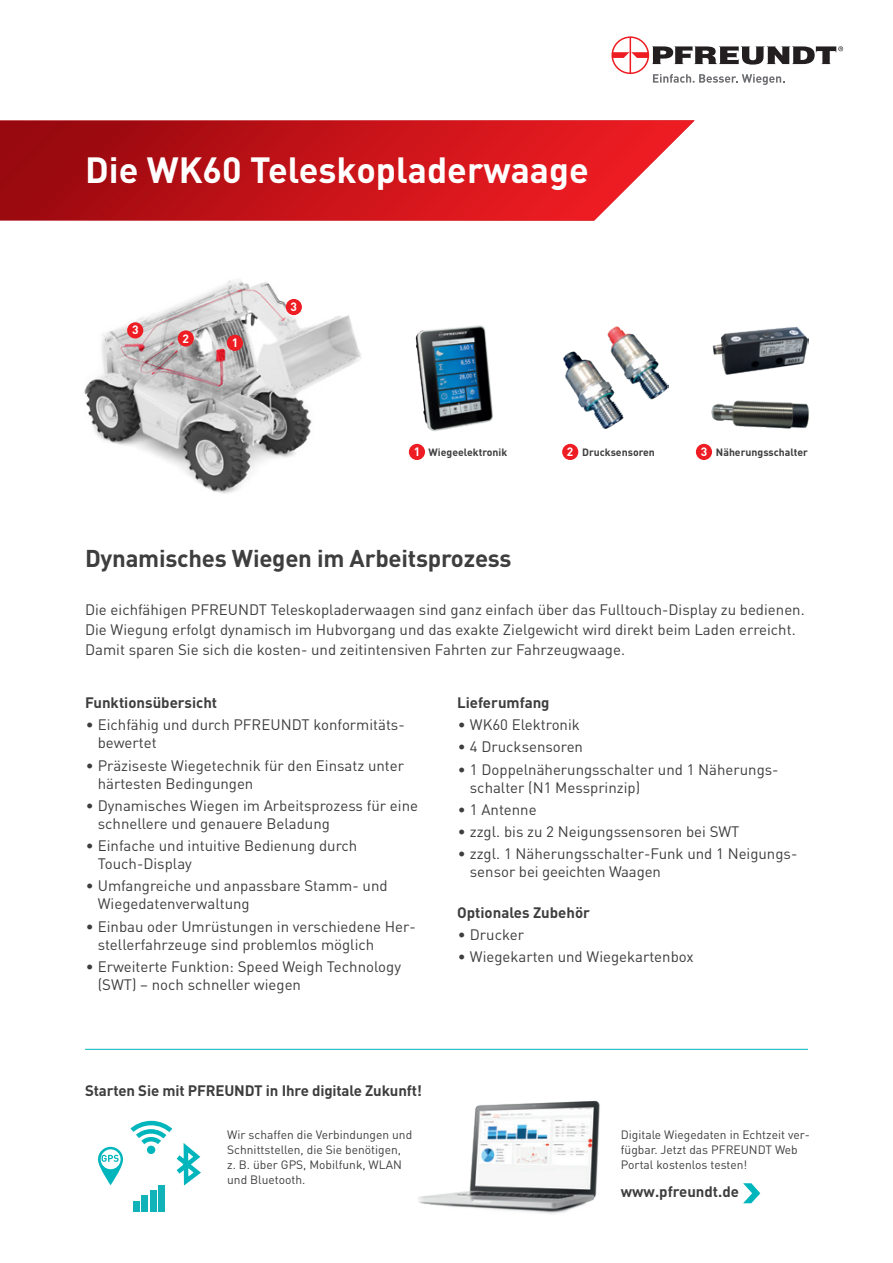
<style>
.page{position:relative;width:893px;height:1263px;background:#fff}
.page>*{position:absolute;margin:0;border:0;box-sizing:border-box;transform-origin:0 0}
.t1{font:700 36px "DIN Pro";color:#fff}
.t2{font:700 24px "DIN Pro";letter-spacing:-.01em;color:#3e3e3f}
.t3{font:15px/18px "DIN Pro";color:#3e3e3f}
.t4{font:700 15px "DIN Pro";color:#3e3e3f}
.t5{font:12px/15px "DIN Pro";color:#3e3e3f}
.t6{font:700 12px "DIN Pro";color:#fff}
.t7{font:700 10.5px "DIN Pro";color:#3e3e3f}
.s1{font-size:12px;color:#fff}
</style>
<div class="page">
<img style="left:84px;top:280px;width:341px;height:214px">
<svg style="left:0;top:120px;width:694px;height:100px;background:#cc272c"></svg>
<svg style="left:611px;top:36px;width:232px;height:49px"></svg>
<img style="left:563px;top:326px;width:106px;height:103px">
<div style="left:227px;top:335px;width:16px;height:16px;background:#ee1d23;border-radius:50%"></div>
<div style="left:409px;top:444px;width:16px;height:16px;background:#ee1d23;border-radius:50%"></div>
<div style="left:562px;top:444px;width:16px;height:16px;background:#ee1d23;border-radius:50%"></div>
<div style="left:696px;top:444px;width:16px;height:16px;background:#ee1d23;border-radius:50%"></div>
<div style="left:286px;top:299px;width:16px;height:16px;background:#ee1d23;border-radius:50%"></div>
<hr style="left:85px;top:1049px;width:723px;height:1px;background:#00b5bb">
<img style="left:407px;top:315px;width:86px;height:124px">
<img style="left:418px;top:1100px;width:182px;height:114px">
<svg style="left:743px;top:1183px;width:17px;height:20px"></svg>
<svg style="left:98px;top:125px;width:107px;height:1087px"></svg>
<div style="left:158px;top:1185px;width:6px;height:26px;background:#12b2b9"></div>
<div style="left:150px;top:1190px;width:6px;height:21px;background:#12b2b9"></div>
<div style="left:142px;top:1195px;width:6px;height:16px;background:#12b2b9"></div>
<div style="left:134px;top:1200px;width:6px;height:11px;background:#12b2b9"></div>
<img style="left:712px;top:326px;width:97px;height:49px">
<img style="left:711px;top:400px;width:98px;height:29px">
<h1 class="t1" style="left:85px;top:146px;width:505px">Die WK60 Teleskopladerwaage</h1>
<p class="t6" style="left:132px;top:322px;width:8px">3</p>
<p class="t6" style="left:183px;top:330px;width:8px">2</p>
<p class="t6" style="left:232px;top:334px;width:8px">1</p>
<p class="t6" style="left:291px;top:299px;width:8px">3</p>
<p class="t7" style="left:414px;top:445px;width:95px"><span class="s1">1</span> Wiegeelektronik</p>
<p class="t6" style="left:567px;top:444px;width:8px">2</p>
<p class="t6" style="left:701px;top:444px;width:8px">3</p>
<p class="t7" style="left:582px;top:445px;width:74px">Drucksensoren</p>
<p class="t7" style="left:716px;top:445px;width:94px">Näherungsschalter</p>
<h2 class="t2" style="left:85px;top:542px;width:428px">Dynamisches Wiegen im Arbeitsprozess</h2>
<p class="t3" style="left:85px;top:599px;width:721px;line-height:19.8px">Die eichfähigen PFREUNDT Teleskopladerwaagen sind ganz einfach über das Fulltouch-Display zu bedienen.<br>Die Wiegung erfolgt dynamisch im Hubvorgang und das exakte Zielgewicht wird direkt beim Laden erreicht.<br>Damit sparen Sie sich die kosten- und zeitintensiven Fahrten zur Fahrzeugwaage.</p>
<p class="t4" style="left:85px;top:692px;width:134px">Funktionsübersicht</p>
<p class="t3" style="left:98px;top:715px;width:309px;text-indent:-12px">• Eichfähig und durch PFREUNDT konformitäts&shy;bewertet</p>
<p class="t3" style="left:98px;top:755px;width:308px;text-indent:-12px">• Präziseste Wiegetechnik für den Einsatz unter härtesten Bedingungen</p>
<p class="t3" style="left:98px;top:796px;width:322px;text-indent:-12px">• Dynamisches Wiegen im Arbeitsprozess für eine schnellere und genauere Beladung</p>
<p class="t3" style="left:98px;top:836px;width:261px;text-indent:-12px">• Einfache und intuitive Bedienung durch<br>Touch-Display</p>
<p class="t3" style="left:98px;top:876px;width:291px;text-indent:-12px">• Umfangreiche und anpassbare Stamm- und<br>Wiegedatenverwaltung</p>
<p class="t3" style="left:98px;top:916px;width:320px;text-indent:-12px">• Einbau oder Umrüstungen in verschiedene Her&shy;stellerfahrzeuge sind problemlos möglich</p>
<p class="t3" style="left:98px;top:957px;width:305px;text-indent:-12px">• Erweiterte Funktion: Speed Weigh Technology (SWT) – noch schneller wiegen</p>
<p class="t4" style="left:457px;top:692px;width:94px">Lieferumfang</p>
<p class="t3" style="left:458px;top:715px;width:124px">• WK60 Elektronik</p>
<p class="t3" style="left:458px;top:737px;width:127px">• 4 Drucksensoren</p>
<p class="t3" style="left:470px;top:759px;width:310px;text-indent:-12px">• 1 Doppelnäherungsschalter und 1 Näherungs&shy;schalter (N1 Messprinzip)</p>
<p class="t3" style="left:458px;top:800px;width:80px">• 1 Antenne</p>
<p class="t3" style="left:458px;top:822px;width:283px">• zzgl. bis zu 2 Neigungssensoren bei SWT</p>
<p class="t3" style="left:470px;top:844px;width:329px;text-indent:-12px">• zzgl. 1 Näherungsschalter-Funk und 1 Neigungs&shy;sensor bei geeichten Waagen</p>
<p class="t4" style="left:457px;top:902px;width:134px">Optionales Zubehör</p>
<p class="t3" style="left:458px;top:925px;width:68px">• Drucker</p>
<p class="t3" style="left:458px;top:947px;width:237px">• Wiegekarten und Wiegekartenbox</p>
<p class="t4" style="left:85px;top:1080px;width:339px">Starten Sie mit PFREUNDT in Ihre digitale Zukunft!</p>
<p class="t5" style="left:227px;top:1127px;width:187px">Wir schaffen die Verbindungen und<br>Schnittstellen, die Sie benötigen, z. B. über GPS, Mobilfunk, WLAN und Bluetooth.</p>
<p class="t5" style="left:621px;top:1127px;width:191px">Digitale Wiegedaten in Echtzeit ver&shy;fügbar. Jetzt das PFREUNDT Web<br>Portal kostenlos testen!</p>
<p class="t4" style="left:621px;top:1181px;width:120px">www.pfreundt.de</p>
</div>
